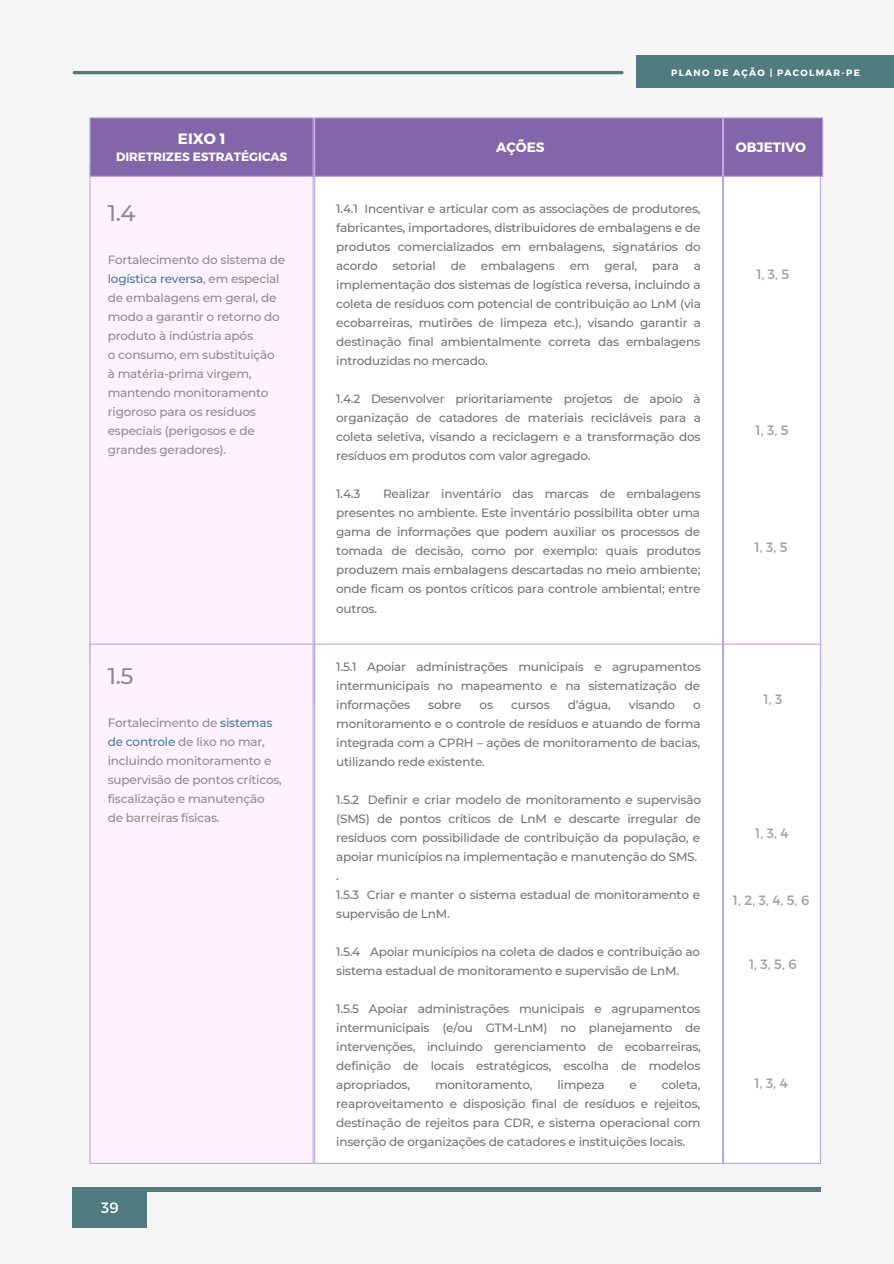
<style>
.page{position:relative;width:894px;height:1264px;background:#fff}
.page>*{position:absolute;margin:0;border:0;box-sizing:border-box;transform-origin:0 0}
.t1{font:500 22.5px "Montserrat";color:#8d8b8b}
.t2{font:700 15px "Montserrat";color:#fff}
.t3{font:15px "Montserrat";color:#fff}
.t4{font:13.5px "Montserrat";color:#9f9f9f}
.t5{font:700 13.5px "Montserrat";color:#fff}
.t6{font:500 12px/19px "Montserrat";letter-spacing:-.015em;color:#737373;text-align:justify}
.t7{font:500 12px/19px "Montserrat";letter-spacing:-.015em;color:#8d8b8b}
.t8{font:700 12px "Montserrat";color:#fff}
.t9{font:700 9.15px "Montserrat";letter-spacing:.14em;color:#fff}
.s1{color:#457c9d}
</style>
<div class="page">
<div style="left:0;top:0;width:893px;height:1263px;background:#f6f6f6"></div>
<hr style="left:72px;top:1187px;width:748px;height:4px;background:#507c7f">
<div style="left:72px;top:1187px;width:75px;height:40px;background:#507c7f"></div>
<div style="left:723px;top:165px;width:97px;height:522px;background:#fff"></div>
<hr style="left:722px;top:165px;width:2px;height:521px;background:#c0a8df">
<hr style="left:819px;top:165px;width:1px;height:521px;background:#c0a8df">
<div style="left:723px;top:644px;width:97px;height:519px;background:#fff"></div>
<hr style="left:722px;top:644px;width:2px;height:518px;background:#c0a8df">
<hr style="left:819px;top:644px;width:1px;height:518px;background:#c0a8df">
<hr style="left:724px;top:1162px;width:95px;height:1px;background:#c0a8df">
<hr style="left:724px;top:643px;width:95px;height:1px;background:#c0a8df">
<div style="left:90px;top:165px;width:223px;height:498px;background:#fff1ff"></div>
<hr style="left:89px;top:165px;width:2px;height:498px;background:#c0a8df">
<hr style="left:312px;top:165px;width:1px;height:498px;background:#c0a8df">
<div style="left:90px;top:644px;width:223px;height:519px;background:#fff1ff"></div>
<hr style="left:89px;top:644px;width:2px;height:518px;background:#c0a8df">
<hr style="left:312px;top:644px;width:1px;height:518px;background:#c0a8df">
<hr style="left:91px;top:1162px;width:221px;height:1px;background:#c0a8df">
<hr style="left:91px;top:643px;width:221px;height:1px;background:#c0a8df">
<div style="left:314px;top:165px;width:408px;height:539px;background:#fff"></div>
<hr style="left:314px;top:165px;width:1px;height:538px;background:#c0a8df">
<hr style="left:721px;top:165px;width:2px;height:538px;background:#c0a8df">
<div style="left:314px;top:644px;width:408px;height:519px;background:#fff"></div>
<hr style="left:314px;top:644px;width:1px;height:518px;background:#c0a8df">
<hr style="left:721px;top:644px;width:2px;height:518px;background:#c0a8df">
<hr style="left:315px;top:1162px;width:406px;height:1px;background:#c0a8df">
<hr style="left:315px;top:643px;width:406px;height:1px;background:#c0a8df">
<div style="left:636px;top:55px;width:257px;height:33px;background:#507c7f"></div>
<hr style="left:74px;top:71px;width:547px;height:3px;background:#507c7f">
<div style="left:723px;top:118px;width:99px;height:58px;background:#8366aa"></div>
<hr style="left:722px;top:118px;width:2px;height:58px;background:#c0a8df">
<hr style="left:821px;top:118px;width:2px;height:58px;background:#c0a8df">
<hr style="left:724px;top:176px;width:97px;height:1px;background:#c0a8df">
<hr style="left:724px;top:117px;width:97px;height:1px;background:#c0a8df">
<div style="left:90px;top:118px;width:223px;height:58px;background:#8366aa"></div>
<hr style="left:89px;top:118px;width:2px;height:58px;background:#c0a8df">
<hr style="left:312px;top:118px;width:1px;height:58px;background:#c0a8df">
<hr style="left:91px;top:176px;width:221px;height:1px;background:#c0a8df">
<hr style="left:91px;top:117px;width:221px;height:1px;background:#c0a8df">
<div style="left:314px;top:118px;width:408px;height:58px;background:#8366aa"></div>
<hr style="left:314px;top:118px;width:1px;height:58px;background:#c0a8df">
<hr style="left:721px;top:118px;width:2px;height:58px;background:#c0a8df">
<hr style="left:315px;top:176px;width:406px;height:1px;background:#c0a8df">
<hr style="left:315px;top:117px;width:406px;height:1px;background:#c0a8df">
<p class="t2" style="left:178px;top:129px;width:49px">EIXO 1</p>
<p class="t8" style="left:116px;top:149px;width:172px">DIRETRIZES ESTRATÉGICAS</p>
<h1 class="t1" style="left:108px;top:199px;width:29px">1.4</h1>
<p class="t7" style="left:108px;top:250px;width:179px">Fortalecimento do sistema de <span class="s1">logística reversa</span>, em especial de embalagens em geral, de modo a garantir o retorno do produto à indústria após<br>o consumo, em substituição<br>à matéria-prima virgem, mantendo monitoramento rigoroso para os resíduos especiais (perigosos e de grandes geradores).</p>
<h1 class="t1" style="left:108px;top:662px;width:27px">1.5</h1>
<p class="t7" style="left:108px;top:713px;width:176px">Fortalecimento de <span class="s1">sistemas de controle</span> de lixo no mar, incluindo monitoramento e supervisão de pontos críticos, fiscalização e manutenção de barreiras físicas.</p>
<p class="t3" style="left:101px;top:1197px;width:19px">39</p>
<p class="t5" style="left:496px;top:139px;width:50px">AÇÕES</p>
<p class="t9" style="left:671px;top:67px;width:190px">PLANO DE AÇÃO | PACOLMAR-PE</p>
<p class="t5" style="left:735px;top:139px;width:72px">OBJETIVO</p>
<p class="t6" style="left:336px;top:199px;width:366px">1.4.1 Incentivar e articular com as associações de produtores, fabricantes, importadores, distribuidores de embalagens e de produtos comercializados em embalagens, signatários do acordo setorial de embalagens em geral, para a implementação dos sistemas de logística reversa, incluindo a coleta de resíduos com potencial de contribuição ao LnM (via ecobarreiras, mutirões de limpeza etc.), visando garantir a destinação final ambientalmente correta das embalagens introduzidas no mercado.</p>
<p class="t6" style="left:336px;top:389px;width:366px">1.4.2 Desenvolver prioritariamente projetos de apoio à organização de catadores de materiais recicláveis para a coleta seletiva, visando a reciclagem e a transformação dos resíduos em produtos com valor agregado.</p>
<p class="t6" style="left:336px;top:484px;width:25px">1.4.3</p>
<p class="t6" style="left:336px;top:484px;width:366px;text-indent:47px">Realizar inventário das marcas de embalagens presentes no ambiente. Este inventário possibilita obter uma gama de informações que podem auxiliar os processos de tomada de decisão, como por exemplo: quais produtos produzem mais embalagens descartadas no meio ambiente; onde ficam os pontos críticos para controle ambiental; entre outros.</p>
<p class="t6" style="left:336px;top:656px;width:366px">1.5.1 Apoiar administrações municipais e agrupamentos intermunicipais no mapeamento e na sistematização de informações</p>
<p class="t6" style="left:428px;top:694px;width:35px">sobre</p>
<p class="t6" style="left:479px;top:694px;width:15px">os</p>
<p class="t6" style="left:511px;top:694px;width:40px">cursos</p>
<p class="t6" style="left:567px;top:694px;width:45px">d’água,</p>
<p class="t6" style="left:628px;top:694px;width:48px">visando</p>
<p class="t6" style="left:336px;top:694px;width:366px;text-indent:357px">o monitoramento e o controle de resíduos e atuando de forma integrada com a CPRH – ações de monitoramento de bacias, utilizando rede existente.</p>
<p class="t6" style="left:336px;top:789px;width:366px;text-align:left">1.5.2 Definir e criar modelo de monitoramento e supervisão (SMS) de pontos críticos de LnM e descarte irregular de resíduos com possibilidade de contribuição da população, e apoiar municípios na implementação e manutenção do SMS. .<br>1.5.3 Criar e manter o sistema estadual de monitoramento e supervisão de LnM.</p>
<p class="t6" style="left:336px;top:942px;width:365px">1.5.4 Apoiar municípios na coleta de dados e contribuição ao sistema estadual de monitoramento e supervisão de LnM.</p>
<p class="t6" style="left:336px;top:999px;width:366px">1.5.5 Apoiar administrações municipais e agrupamentos intermunicipais (e/ou GTM-LnM) no planejamento de intervenções, incluindo gerenciamento de ecobarreiras, definição de locais estratégicos, escolha de modelos apropriados,</p>
<p class="t6" style="left:435px;top:1075px;width:99px">monitoramento,</p>
<p class="t6" style="left:557px;top:1075px;width:49px">limpeza</p>
<p class="t6" style="left:629px;top:1075px;width:9px">e</p>
<p class="t6" style="left:336px;top:1075px;width:366px;text-indent:325px">coleta, reaproveitamento e disposição final de resíduos e rejeitos, destinação de rejeitos para CDR, e sistema operacional com inserção de organizações de catadores e instituições locais.</p>
<p class="t4" style="left:756px;top:266px;width:35px">1, 3, 5</p>
<p class="t4" style="left:755px;top:421px;width:35px">1, 3, 5</p>
<p class="t4" style="left:754px;top:538px;width:35px">1, 3, 5</p>
<p class="t4" style="left:763px;top:690px;width:20px">1, 3</p>
<p class="t4" style="left:755px;top:824px;width:35px">1, 3, 4</p>
<p class="t4" style="left:732px;top:891px;width:78px">1, 2, 3, 4, 5, 6</p>
<p class="t4" style="left:748px;top:955px;width:49px">1, 3, 5, 6</p>
<p class="t4" style="left:754px;top:1073px;width:35px">1, 3, 4</p>
</div>
